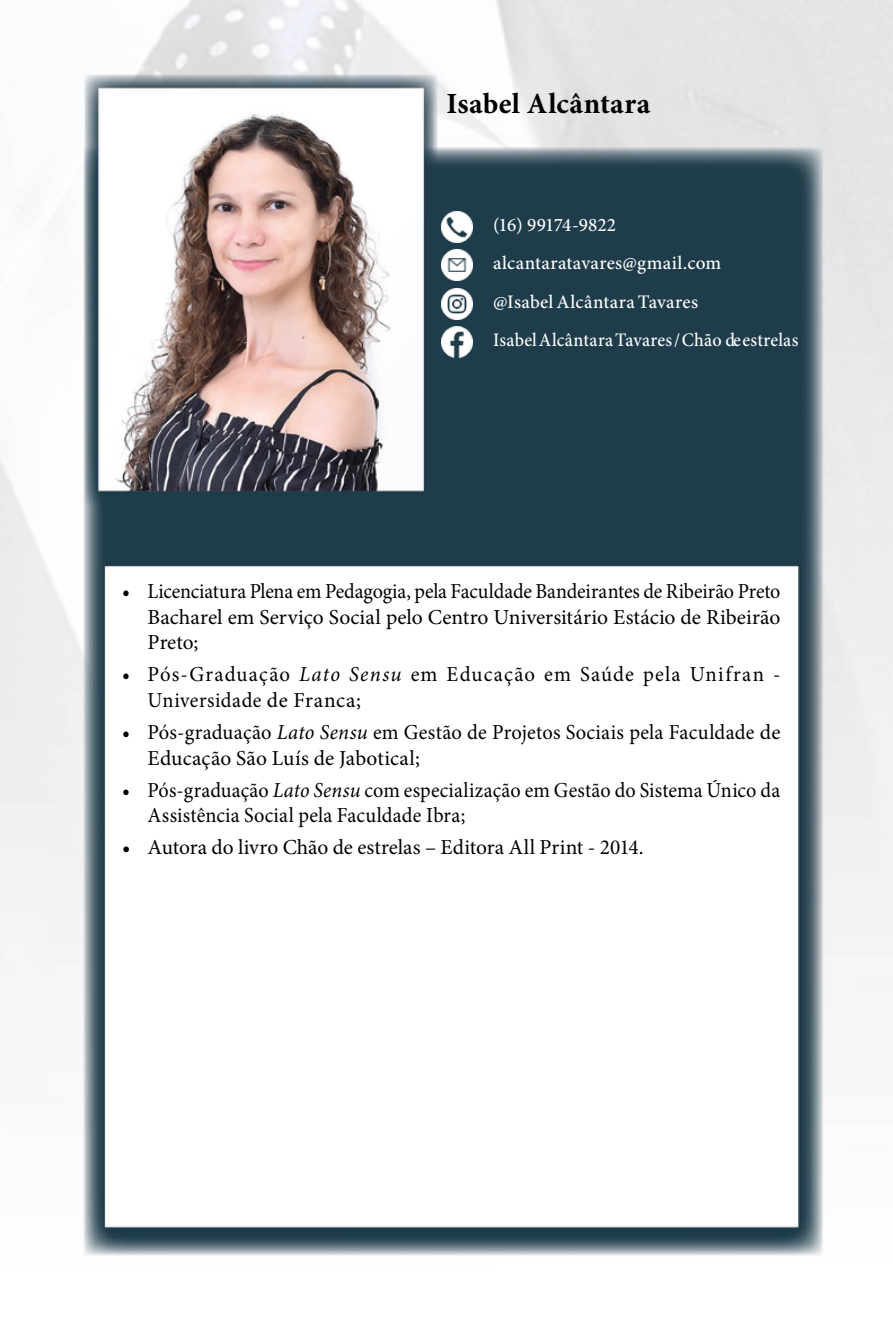
<style>
.page{position:relative;width:893px;height:1340px;background:#fff}
.page>*{position:absolute;margin:0;border:0;box-sizing:border-box;transform-origin:0 0}
.t1{font:700 29.25px "Minion Pro";letter-spacing:.01em;color:#000}
.t2{font:21.38px/25.7px "Minion Pro";letter-spacing:.01em;color:#000;scale:.95 1}
.t3{font:21.38px/25.7px "Minion Pro";letter-spacing:.055em;color:#000;scale:.95 1}
.t4{font:21.38px "Minion Pro";letter-spacing:.01em;color:#000}
.t5{font:500 19.12px/38.5px "Minion Pro";letter-spacing:.015em;color:#fff}
.s1{font-style:italic}
</style>
<div class="page">
<img style="left:0;top:0;width:893px;height:1256px">
<img style="left:442px;top:211px;width:31px;height:31px">
<img style="left:442px;top:250px;width:31px;height:31px">
<img style="left:442px;top:288px;width:31px;height:31px">
<img style="left:442px;top:326px;width:31px;height:32px">
<h1 class="t1" style="left:446px;top:83px;width:206px">Isabel Alcântara</h1>
<p class="t5" style="left:493px;top:205px;width:307px">(16) 99174-9822 alcantaratavares@gmail.com<br>@Isabel Alcântara Tavares<br>Isabel Alcântara Tavares / Chão de estrelas</p>
<p class="t2" style="left:148px;top:578px;width:668px;text-align:justify;text-indent:-26px">• Licenciatura Plena em Pedagogia, pela Faculdade Bandeirantes de Ribeirão Preto Bacharel em Serviço Social pelo Centro Universitário Estácio de Ribeirão Preto;</p>
<p class="t3" style="left:148px;top:661px;width:668px;text-indent:-26px">• Pós-Graduação <span class="s1">Lato Sensu</span> em Educação em Saúde pela Unifran -<br>Universidade de Franca;</p>
<p class="t2" style="left:148px;top:719px;width:668px;text-indent:-26px">• Pós-graduação <span class="s1">Lato Sensu</span> em Gestão de Projetos Sociais pela Faculdade de<br>Educação São Luís de Jabotical;</p>
<p class="t2" style="left:148px;top:777px;width:668px;text-indent:-26px">• Pós-graduação <span class="s1">Lato Sensu</span> com especialização em Gestão do Sistema Único da<br>Assistência Social pela Faculdade Ibra;</p>
<p class="t4" style="left:122px;top:833px;width:523px">• Autora do livro Chão de estrelas – Editora All Print - 2014.</p>
</div>
